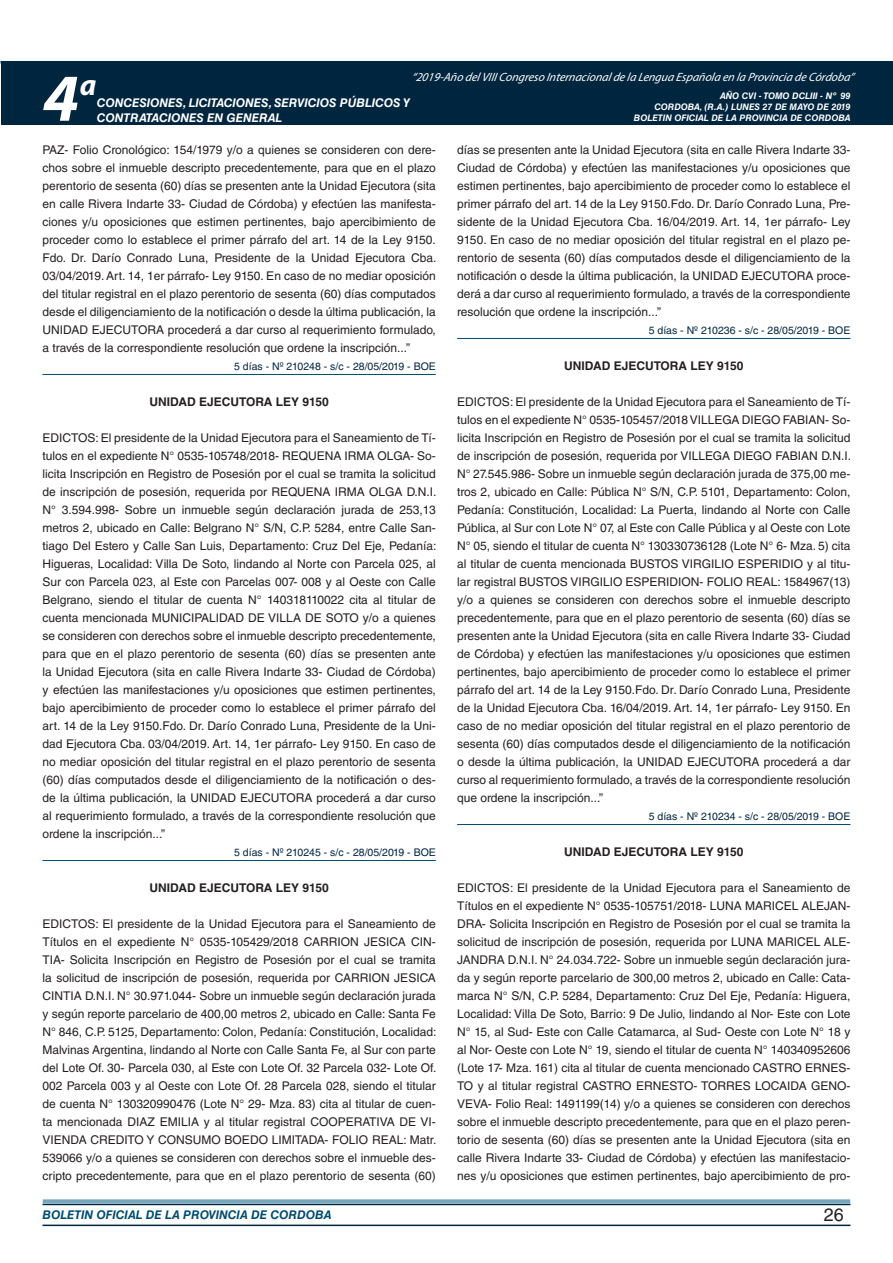
<style>
.page{position:relative;width:893px;height:1263px;background:#fff}
.page>*{position:absolute;margin:0;border:0;box-sizing:border-box;transform-origin:0 0}
.t1{font:italic 700 67.5px "Myriad Pro";color:#fff}
.t2{font:italic 700 30px "Myriad Pro";color:#fff}
.t3{font:18px "Helvetica LT Std";color:#231f20}
.t4{font:12px/18px "Helvetica LT Std";color:#231f20;text-align:justify}
.t5{font:700 12px "Helvetica LT Std";color:#231f20}
.t6{font:italic 12px "Myriad Pro";color:#fff}
.t7{font:italic 700 12px/14.4px "Helvetica LT Std";color:#fff}
.t8{font:italic 700 12px "Helvetica LT Std";color:#004b6c}
.t9{font:10.5px "Helvetica LT Std";color:#00263f}
.t10{font:italic 700 9px/10.8px "Helvetica LT Std";color:#fff;text-align:right}
</style>
<div class="page">
<hr style="left:43px;top:1224px;width:807px;height:2px;background:#00263f">
<div style="left:42px;top:1198px;width:809px;height:8px;background:#fff;opacity:.75"></div>
<div style="left:1px;top:61px;width:892px;height:64px;background:#00263f"></div>
<hr style="left:43px;top:374px;width:393px;height:1px;background:#004b6c">
<hr style="left:43px;top:860px;width:393px;height:1px;background:#004b6c">
<hr style="left:457px;top:338px;width:393px;height:1px;background:#004b6c">
<hr style="left:457px;top:824px;width:393px;height:1px;background:#004b6c">
<p class="t6" style="left:412px;top:70px;width:444px">“2019-Año delVIIICongreso Internacionalde la Lengua Esp añola en la Provincia de Córdoba”</p>
<h1 class="t1" style="left:43px;top:54px;width:38px">4</h1>
<h2 class="t2" style="left:80px;top:66px;width:18px">a</h2>
<p class="t10" style="left:654px;top:91px;width:198px">AÑO CVI - TOMO DCLIII - Nº 99<br>CORDOBA, (R.A.) LUNES 27 DE MAYO DE 2019</p>
<p class="t7" style="left:97px;top:96px;width:315px">CONCESIONES, LICITACIONES, SERVICIOS PÚBLICOS Y<br>CONTRATACIONES EN GENERAL</p>
<p class="t10" style="left:634px;top:112px;width:218px">BOLETIN OFICIAL DE LA PROVINCIA DE CORDOBA</p>
<p class="t4" style="left:43px;top:141px;width:396px">PAZ- Folio Cronológico: 154/1979 y/o a quienes se consideren con dere&shy;chos sobre el inmueble descripto precedentemente, para que en el plazo perentorio de sesenta (60) días se presenten ante la Unidad Ejecutora (sita en calle Rivera Indarte 33- Ciudad de Córdoba) y efectúen las manifesta&shy;ciones y/u oposiciones que estimen pertinentes, bajo apercibimiento de proceder como lo establece el primer párrafo del art. 14 de la Ley 9150.<br>Fdo. Dr. Darío Conrado Luna, Presidente de la Unidad Ejecutora Cba.<br>03/04/2019. Art. 14, 1er párrafo- Ley 9150. En caso de no mediar oposición del titular registral en el plazo perentorio de sesenta (60) días computados desde el diligenciamiento de la notificación o desde la última publicación, la UNIDAD EJECUTORA procederá a dar curso al requerimiento formulado, a través de la correspondiente resolución que ordene la inscripción...”</p>
<p class="t9" style="left:234px;top:360px;width:203px">5 días - Nº 210248 - s/c - 28/05/2019 - BOE</p>
<p class="t5" style="left:150px;top:394px;width:181px">UNIDAD EJECUTORA LEY 9150</p>
<p class="t4" style="left:43px;top:429px;width:396px">EDICTOS: El presidente de la Unidad Ejecutora para el Saneamiento de Tí&shy;tulos en el expediente N° 0535-105748/2018- REQUENA IRMA OLGA- So&shy;licita Inscripción en Registro de Posesión por el cual se tramita la solicitud de inscripción de posesión, requerida por REQUENA IRMA OLGA D.N.I.<br>N° 3.594.998- Sobre un inmueble según declaración jurada de 253,13 metros 2, ubicado en Calle: Belgrano N° S/N, C.P. 5284, entre Calle San&shy;tiago Del Estero y Calle San Luis, Departamento: Cruz Del Eje, Pedanía:<br>Higueras, Localidad: Villa De Soto, lindando al Norte con Parcela 025, al Sur con Parcela 023, al Este con Parcelas 007- 008 y al Oeste con Calle Belgrano, siendo el titular de cuenta N° 140318110022 cita al titular de cuenta mencionada MUNICIPALIDAD DE VILLA DE SOTO y/o a quienes se consideren con derechos sobre el inmueble descripto precedentemente, para que en el plazo perentorio de sesenta (60) días se presenten ante la Unidad Ejecutora (sita en calle Rivera Indarte 33- Ciudad de Córdoba) y efectúen las manifestaciones y/u oposiciones que estimen pertinentes, bajo apercibimiento de proceder como lo establece el primer párrafo del art. 14 de la Ley 9150.Fdo. Dr. Darío Conrado Luna, Presidente de la Uni&shy;dad Ejecutora Cba. 03/04/2019. Art. 14, 1er párrafo- Ley 9150. En caso de no mediar oposición del titular registral en el plazo perentorio de sesenta (60) días computados desde el diligenciamiento de la notificación o des&shy;de la última publicación, la UNIDAD EJECUTORA procederá a dar curso al requerimiento formulado, a través de la correspondiente resolución que ordene la inscripción...”</p>
<p class="t9" style="left:234px;top:846px;width:203px">5 días - Nº 210245 - s/c - 28/05/2019 - BOE</p>
<p class="t5" style="left:150px;top:880px;width:181px">UNIDAD EJECUTORA LEY 9150</p>
<p class="t4" style="left:43px;top:915px;width:396px">EDICTOS: El presidente de la Unidad Ejecutora para el Saneamiento de Títulos en el expediente N° 0535-105429/2018 CARRION JESICA CIN-TIA- Solicita Inscripción en Registro de Posesión por el cual se tramita la solicitud de inscripción de posesión, requerida por CARRION JESICA CINTIA D.N.I. N° 30.971.044- Sobre un inmueble según declaración jurada y según reporte parcelario de 400,00 metros 2, ubicado en Calle: Santa Fe N° 846, C.P. 5125, Departamento: Colon, Pedanía: Constitución, Localidad:<br>Malvinas Argentina, lindando al Norte con Calle Santa Fe, al Sur con parte del Lote Of. 30- Parcela 030, al Este con Lote Of. 32 Parcela 032- Lote Of.<br>002 Parcela 003 y al Oeste con Lote Of. 28 Parcela 028, siendo el titular de cuenta N° 130320990476 (Lote N° 29- Mza. 83) cita al titular de cuen&shy;ta mencionada DIAZ EMILIA y al titular registral COOPERATIVA DE VI-VIENDA CREDITO Y CONSUMO BOEDO LIMITADA- FOLIO REAL: Matr.<br>539066 y/o a quienes se consideren con derechos sobre el inmueble des&shy;cripto precedentemente, para que en el plazo perentorio de sesenta (60)</p>
<p class="t4" style="left:457px;top:141px;width:395px">días se presenten ante la Unidad Ejecutora (sita en calle Rivera Indarte 33- Ciudad de Córdoba) y efectúen las manifestaciones y/u oposiciones que estimen pertinentes, bajo apercibimiento de proceder como lo establece el primer párrafo del art. 14 de la Ley 9150.Fdo. Dr. Darío Conrado Luna, Pre&shy;sidente de la Unidad Ejecutora Cba. 16/04/2019. Art. 14, 1er párrafo- Ley 9150. En caso de no mediar oposición del titular registral en el plazo pe&shy;rentorio de sesenta (60) días computados desde el diligenciamiento de la notificación o desde la última publicación, la UNIDAD EJECUTORA proce&shy;derá a dar curso al requerimiento formulado, a través de la correspondiente resolución que ordene la inscripción...”</p>
<p class="t9" style="left:649px;top:324px;width:203px">5 días - Nº 210236 - s/c - 28/05/2019 - BOE</p>
<p class="t5" style="left:564px;top:358px;width:181px">UNIDAD EJECUTORA LEY 9150</p>
<p class="t4" style="left:457px;top:393px;width:395px">EDICTOS: El presidente de la Unidad Ejecutora para el Saneamiento de Tí&shy;tulos en el expediente N° 0535-105457/2018 VILLEGA DIEGO FABIAN- So&shy;licita Inscripción en Registro de Posesión por el cual se tramita la solicitud de inscripción de posesión, requerida por VILLEGA DIEGO FABIAN D.N.I.<br>N° 27.545.986- Sobre un inmueble según declaración jurada de 375,00 me&shy;tros 2, ubicado en Calle: Pública N° S/N, C.P. 5101, Departamento: Colon, Pedanía: Constitución, Localidad: La Puerta, lindando al Norte con Calle Pública, al Sur con Lote N° 07, al Este con Calle Pública y al Oeste con Lote N° 05, siendo el titular de cuenta N° 130330736128 (Lote N° 6- Mza. 5) cita al titular de cuenta mencionada BUSTOS VIRGILIO ESPERIDIO y al titu&shy;lar registral BUSTOS VIRGILIO ESPERIDION- FOLIO REAL: 1584967(13) y/o a quienes se consideren con derechos sobre el inmueble descripto precedentemente, para que en el plazo perentorio de sesenta (60) días se presenten ante la Unidad Ejecutora (sita en calle Rivera Indarte 33- Ciudad de Córdoba) y efectúen las manifestaciones y/u oposiciones que estimen pertinentes, bajo apercibimiento de proceder como lo establece el primer párrafo del art. 14 de la Ley 9150.Fdo. Dr. Darío Conrado Luna, Presidente de la Unidad Ejecutora Cba. 16/04/2019. Art. 14, 1er párrafo- Ley 9150. En caso de no mediar oposición del titular registral en el plazo perentorio de sesenta (60) días computados desde el diligenciamiento de la notificación o desde la última publicación, la UNIDAD EJECUTORA procederá a dar curso al requerimiento formulado, a través de la correspondiente resolución que ordene la inscripción...”</p>
<p class="t9" style="left:649px;top:810px;width:203px">5 días - Nº 210234 - s/c - 28/05/2019 - BOE</p>
<p class="t5" style="left:564px;top:844px;width:181px">UNIDAD EJECUTORA LEY 9150</p>
<p class="t4" style="left:457px;top:879px;width:395px">EDICTOS: El presidente de la Unidad Ejecutora para el Saneamiento de Títulos en el expediente N° 0535-105751/2018- LUNA MARICEL ALEJAN-DRA- Solicita Inscripción en Registro de Posesión por el cual se tramita la solicitud de inscripción de posesión, requerida por LUNA MARICEL ALE-JANDRA D.N.I. N° 24.034.722- Sobre un inmueble según declaración jura&shy;da y según reporte parcelario de 300,00 metros 2, ubicado en Calle: Cata&shy;marca N° S/N, C.P. 5284, Departamento: Cruz Del Eje, Pedanía: Higuera, Localidad: Villa De Soto, Barrio: 9 De Julio, lindando al Nor- Este con Lote N° 15, al Sud- Este con Calle Catamarca, al Sud- Oeste con Lote N° 18 y al Nor- Oeste con Lote N° 19, siendo el titular de cuenta N° 140340952606 (Lote 17- Mza. 161) cita al titular de cuenta mencionado CASTRO ERNES-TO y al titular registral CASTRO ERNESTO- TORRES LOCAIDA GENO-VEVA- Folio Real: 1491199(14) y/o a quienes se consideren con derechos sobre el inmueble descripto precedentemente, para que en el plazo peren&shy;torio de sesenta (60) días se presenten ante la Unidad Ejecutora (sita en calle Rivera Indarte 33- Ciudad de Córdoba) y efectúen las manifestacio&shy;nes y/u oposiciones que estimen pertinentes, bajo apercibimiento de pro-</p>
<p class="t8" style="left:43px;top:1208px;width:290px">BOLETIN OFICIAL DE LA PROVINCIA DE CORDOBA</p>
<h3 class="t3" style="left:824px;top:1204px;width:22px">26</h3>
</div>
